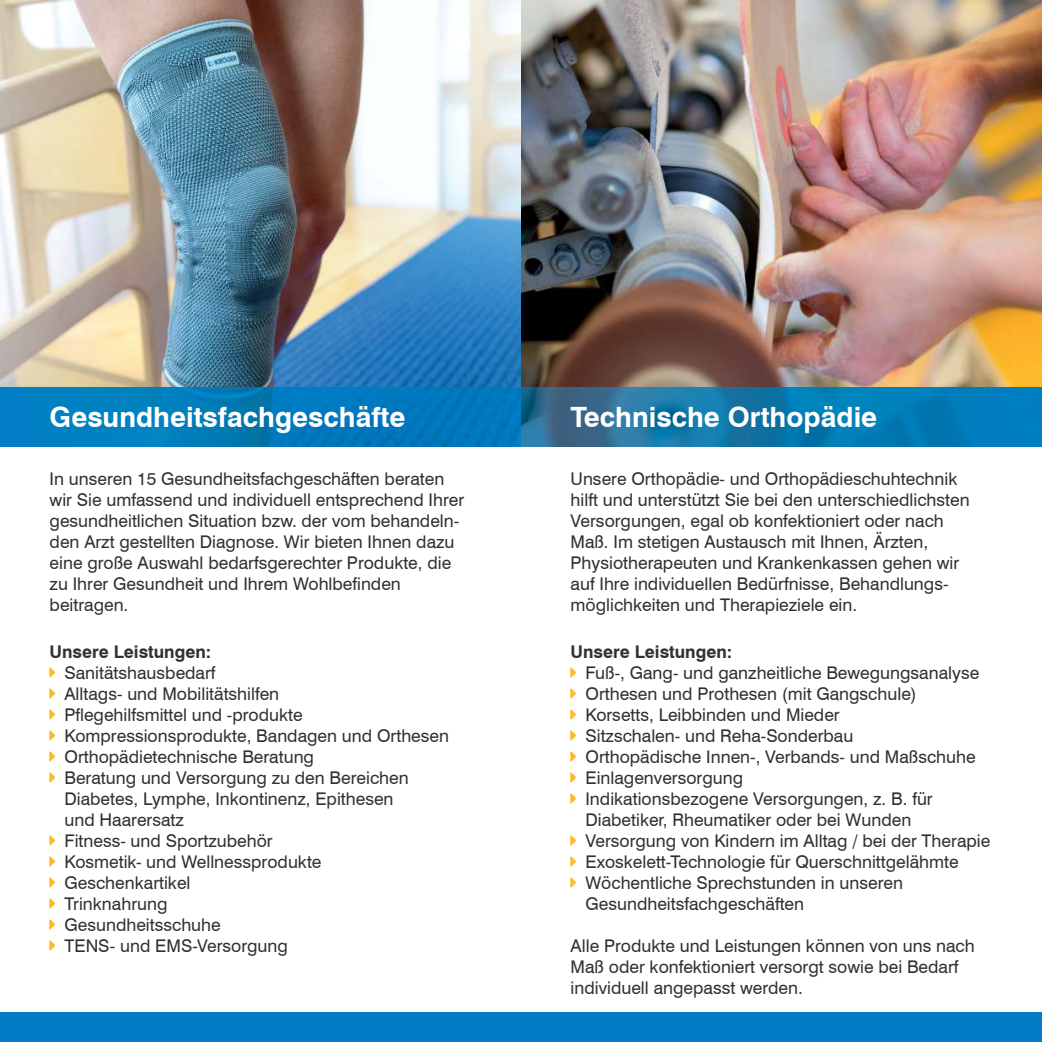
<style>
.page{position:relative;width:1042px;height:1042px;background:#fff}
.page>*{position:absolute;margin:0;border:0;box-sizing:border-box;transform-origin:0 0}
.t1{font:700 28px "Swiss 721 BT";color:#fff}
.t2{font:17.5px/21px "Swiss 721 BT";color:#323032}
.t3{font:700 17.5px "Swiss 721 BT";color:#323032}
</style>
<div class="page">
<img style="left:0;top:0;width:1042px;height:446px">
<div style="left:0;top:1012px;width:1042px;height:30px;background:#007dc5"></div>
<h1 class="t1" style="left:50px;top:407px;width:357px">Gesundheitsfachgeschäfte</h1>
<h1 class="t1" style="left:570px;top:407px;width:308px">Technische Orthopädie</h1>
<p class="t2" style="left:50px;top:470px;width:416px">In unseren 15 Gesundheitsfachgeschäften beraten wir Sie umfassend und individuell entsprechend Ihrer gesundheitlichen Situation bzw. der vom behandeln&shy;den Arzt gestellten Diagnose. Wir bieten Ihnen dazu eine große Auswahl bedarfsgerechter Produkte, die zu Ihrer Gesundheit und Ihrem Wohlbefinden beitragen.</p>
<p class="t2" style="left:570px;top:470px;width:400px">Unsere Orthopädie- und Orthopädieschuhtechnik hilft und unterstützt Sie bei den unterschiedlichsten Versorgungen, egal ob konfektioniert oder nach Maß. Im stetigen Austausch mit Ihnen, Ärzten, Physiotherapeuten und Krankenkassen gehen wir auf Ihre individuellen Bedürfnisse, Behandlungs&shy;möglichkeiten und Therapieziele ein.</p>
<p class="t3" style="left:50px;top:644px;width:163px">Unsere Leistungen:</p>
<p class="t2" style="left:64px;top:663px;width:386px">Sanitätshausbedarf<br>Alltags- und Mobilitätshilfen<br>Pflegehilfsmittel und -produkte<br>Kompressionsprodukte, Bandagen und Orthesen<br>Orthopädietechnische Beratung<br>Beratung und Versorgung zu den Bereichen<br>Diabetes, Lymphe, Inkontinenz, Epithesen<br>und Haarersatz<br>Fitness- und Sportzubehör<br>Kosmetik- und Wellnessprodukte<br>Geschenkartikel<br>Trinknahrung<br>Gesundheitsschuhe<br>TENS- und EMS-Versorgung</p>
<p class="t3" style="left:570px;top:644px;width:163px">Unsere Leistungen:</p>
<p class="t2" style="left:585px;top:663px;width:406px">Fuß-, Gang- und ganzheitliche Bewegungsanalyse Orthesen und Prothesen (mit Gangschule)<br>Korsetts, Leibbinden und Mieder<br>Sitzschalen- und Reha-Sonderbau<br>Orthopädische Innen-, Verbands- und Maßschuhe Einlagenversorgung<br>Indikationsbezogene Versorgungen, z. B. für Diabetiker, Rheumatiker oder bei Wunden Versorgung von Kindern im Alltag / bei der Therapie Exoskelett-Technologie für Querschnittgelähmte Wöchentliche Sprechstunden in unseren Gesundheitsfachgeschäften</p>
<p class="t2" style="left:570px;top:936px;width:406px">Alle Produkte und Leistungen können von uns nach<br>Maß oder konfektioniert versorgt sowie bei Bedarf individuell angepasst werden.</p>
</div>
